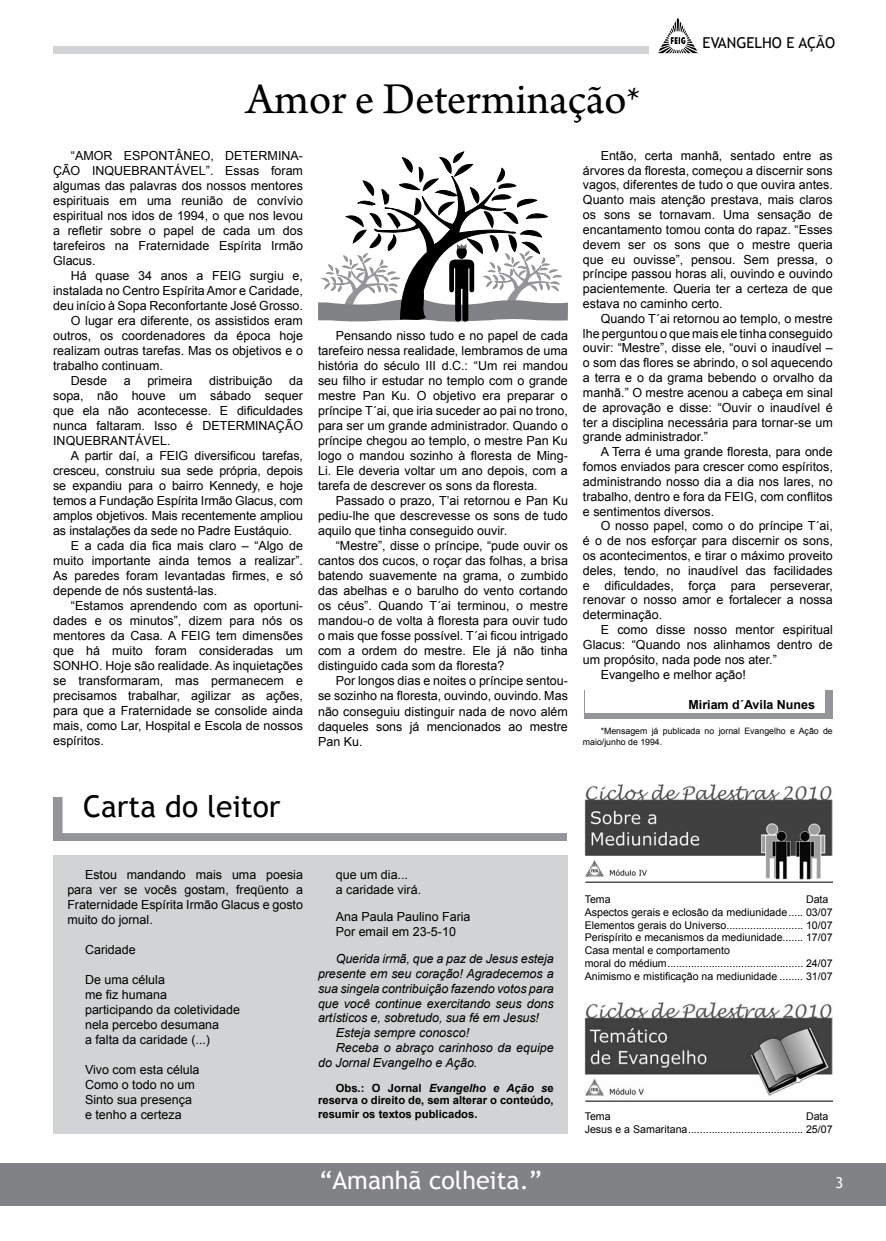
<style>
.page{position:relative;width:886px;height:1241px;background:#fff}
.page>*{position:absolute;margin:0;border:0;box-sizing:border-box;transform-origin:0 0}
.t1{font:46.25px "Arno Pro";letter-spacing:-.005em;color:#000}
.t2{font:30px "Trebuchet MS";color:#000}
.t3{font:25px "Trebuchet MS";color:#fff}
.t4{font:15px "Trebuchet MS";color:#000}
.t5{font:15px "Trebuchet MS";color:#fff}
.t6{font:12.5px/15px "Arial";color:#000;text-align:justify}
.t7{font:italic 12.5px "Arial";letter-spacing:-.005em;color:#000}
.t8{font:700 12.5px "Arial";color:#000}
.t9{font:700 11.25px/13px "Arial";color:#000;text-align:justify}
.t10{font:10.62px/12.8px "Arial";color:#000}
.t11{font:8.75px/10.5px "Arial";color:#000}
.s1{font-size:37.5px}
.s2{font-style:italic}
</style>
<div class="page">
<div style="left:0;top:1162px;width:886px;height:43px;background:#808285"></div>
<svg style="left:658px;top:18px;width:40px;height:35px"></svg>
<div style="left:53px;top:46px;width:596px;height:7px;background:#d1d3d4"></div>
<svg style="left:585px;top:690px;width:248px;height:28px;fill:#939598"></svg>
<div style="left:585px;top:684px;width:239px;height:28px;background:#fff"></div>
<div style="left:53px;top:855px;width:515px;height:278px;background:#d1d3d4"></div>
<div style="left:53px;top:796px;width:514px;height:44px;background:#939598"></div>
<div style="left:63px;top:786px;width:504px;height:47px;background:#fff"></div>
<img style="left:585px;top:1002px;width:248px;height:99px">
<img style="left:585px;top:784px;width:248px;height:98px">
<svg style="left:318px;top:151px;width:250px;height:171px"></svg>
<h1 class="t1" style="left:246px;top:73px;width:396px">Amor e Determinação<span class="s1">*</span></h1>
<p class="t4" style="left:703px;top:34px;width:134px">EVANGELHO E AÇÃO</p>
<p class="t6" style="left:53px;top:148px;width:251px;text-indent:18px">“AMOR ESPONTÂNEO, DETERMINA-ÇÃO INQUEBRANTÁVEL”. Essas foram algumas das palavras dos nossos mentores espirituais em uma reunião de convívio espiritual nos idos de 1994, o que nos levou a refletir sobre o papel de cada um dos tarefeiros na Fraternidade Espírita Irmão Glacus.</p>
<p class="t6" style="left:71px;top:268px;width:234px">Há quase 34 anos a FEIG surgiu e,</p>
<p class="t6" style="left:53px;top:283px;width:251px">instalada no Centro Espírita Amor e Caridade,</p>
<p class="t6" style="left:53px;top:298px;width:251px">deu início à Sopa Reconfortante José Grosso.</p>
<p class="t6" style="left:71px;top:313px;width:234px">O lugar era diferente, os assistidos eram</p>
<p class="t6" style="left:53px;top:328px;width:251px">outros, os coordenadores da época hoje</p>
<p class="t6" style="left:53px;top:343px;width:251px">realizam outras tarefas. Mas os objetivos e o</p>
<p class="t6" style="left:53px;top:358px;width:111px">trabalho continuam.</p>
<p class="t6" style="left:71px;top:373px;width:38px">Desde</p>
<p class="t6" style="left:124px;top:373px;width:8px">a</p>
<p class="t6" style="left:147px;top:373px;width:47px">primeira</p>
<p class="t6" style="left:209px;top:373px;width:65px">distribuição</p>
<p class="t6" style="left:53px;top:373px;width:251px;text-indent:236px">da sopa, não houve um sábado sequer que ela não acontecesse. E dificuldades nunca faltaram. Isso é DETERMINAÇÃO INQUEBRANTÁVEL.</p>
<p class="t6" style="left:71px;top:448px;width:234px">A partir daí, a FEIG diversificou tarefas,</p>
<p class="t6" style="left:53px;top:463px;width:251px">cresceu, construiu sua sede própria, depois</p>
<p class="t6" style="left:53px;top:478px;width:251px">se expandiu para o bairro Kennedy, e hoje</p>
<p class="t6" style="left:53px;top:493px;width:251px">temos a Fundação Espírita Irmão Glacus, com</p>
<p class="t6" style="left:53px;top:508px;width:251px">amplos objetivos. Mais recentemente ampliou</p>
<p class="t6" style="left:53px;top:523px;width:240px">as instalações da sede no Padre Eustáquio.</p>
<p class="t6" style="left:71px;top:538px;width:234px">E a cada dia fica mais claro – “Algo de</p>
<p class="t6" style="left:53px;top:553px;width:251px">muito importante ainda temos a realizar”.</p>
<p class="t6" style="left:53px;top:568px;width:251px">As paredes foram levantadas firmes, e só</p>
<p class="t6" style="left:53px;top:583px;width:165px">depende de nós sustentá-las.</p>
<p class="t6" style="left:71px;top:598px;width:234px">“Estamos aprendendo com as oportuni-</p>
<p class="t6" style="left:53px;top:613px;width:251px">dades e os minutos”, dizem para nós os</p>
<p class="t6" style="left:53px;top:628px;width:251px">mentores da Casa. A FEIG tem dimensões</p>
<p class="t6" style="left:53px;top:643px;width:251px">que há muito foram consideradas um</p>
<p class="t6" style="left:53px;top:658px;width:251px">SONHO. Hoje são realidade. As inquietações</p>
<p class="t6" style="left:53px;top:673px;width:251px">se transformaram, mas permanecem e</p>
<p class="t6" style="left:53px;top:688px;width:251px">precisamos trabalhar, agilizar as ações,</p>
<p class="t6" style="left:53px;top:703px;width:251px">para que a Fraternidade se consolide ainda</p>
<p class="t6" style="left:53px;top:718px;width:251px">mais, como Lar, Hospital e Escola de nossos</p>
<p class="t6" style="left:53px;top:733px;width:52px">espíritos.</p>
<p class="t6" style="left:318px;top:328px;width:251px;text-indent:18px">Pensando nisso tudo e no papel de cada tarefeiro nessa realidade, lembramos de uma história do século III d.C.: “Um rei mandou seu filho ir estudar no templo com o grande mestre Pan Ku. O objetivo era preparar o príncipe T´ai, que iria suceder ao pai no trono, para ser um grande administrador. Quando o príncipe chegou ao templo, o mestre Pan Ku logo o mandou sozinho à floresta de Ming-Li. Ele deveria voltar um ano depois, com a tarefa de descrever os sons da floresta.</p>
<p class="t6" style="left:318px;top:493px;width:251px;text-indent:18px">Passado o prazo, T’ai retornou e Pan Ku pediu-lhe que descrevesse os sons de tudo aquilo que tinha conseguido ouvir.</p>
<p class="t6" style="left:318px;top:538px;width:251px;text-indent:18px">“Mestre”, disse o príncipe, “pude ouvir os cantos dos cucos, o roçar das folhas, a brisa batendo suavemente na grama, o zumbido das abelhas e o barulho do vento cortando os céus”. Quando T´ai terminou, o mestre mandou-o de volta à floresta para ouvir tudo o mais que fosse possível. T´ai ficou intrigado com a ordem do mestre. Ele já não tinha distinguido cada som da floresta?</p>
<p class="t6" style="left:318px;top:673px;width:251px;text-indent:18px">Por longos dias e noites o príncipe sentou&shy;se sozinho na floresta, ouvindo, ouvindo. Mas não conseguiu distinguir nada de novo além daqueles sons já mencionados ao mestre Pan Ku.</p>
<p class="t6" style="left:583px;top:148px;width:251px;text-indent:18px">Então, certa manhã, sentado entre as árvores da floresta, começou a discernir sons vagos, diferentes de tudo o que ouvira antes.<br>Quanto mais atenção prestava, mais claros os sons se tornavam. Uma sensação de encantamento tomou conta do rapaz. “Esses devem ser os sons que o mestre queria que eu ouvisse”, pensou. Sem pressa, o príncipe passou horas ali, ouvindo e ouvindo pacientemente. Queria ter a certeza de que estava no caminho certo.</p>
<p class="t6" style="left:583px;top:311px;width:251px;text-indent:18px">Quando T´ai retornou ao templo, o mestre lhe perguntou o que mais ele tinha conseguido ouvir: “Mestre”, disse ele, “ouvi o inaudível – o som das flores se abrindo, o sol aquecendo a terra e o da grama bebendo o orvalho da manhã.” O mestre acenou a cabeça em sinal de aprovação e disse: “Ouvir o inaudível é ter a disciplina necessária para tornar-se um grande administrador.”</p>
<p class="t6" style="left:583px;top:444px;width:251px;text-indent:18px">A Terra é uma grande floresta, para onde fomos enviados para crescer como espíritos, administrando nosso dia a dia nos lares, no trabalho, dentro e fora da FEIG, com conflitos e sentimentos diversos.</p>
<p class="t6" style="left:583px;top:518px;width:251px;text-indent:18px">O nosso papel, como o do príncipe T´ai, é o de nos esforçar para discernir os sons, os acontecimentos, e tirar o máximo proveito deles, tendo, no inaudível das facilidades e dificuldades, força para perseverar, renovar o nosso amor e fortalecer a nossa determinação.</p>
<p class="t6" style="left:601px;top:622px;width:234px">E como disse nosso mentor espiritual</p>
<p class="t6" style="left:583px;top:637px;width:251px">Glacus: “Quando nos alinhamos dentro de</p>
<p class="t6" style="left:583px;top:652px;width:195px">um propósito, nada pode nos ater.”</p>
<p class="t6" style="left:601px;top:667px;width:147px">Evangelho e melhor ação!</p>
<p class="t8" style="left:688px;top:696px;width:128px">Miriam d´Avila Nunes</p>
<p class="t11" style="left:583px;top:726px;width:251px;text-indent:18px">*Mensagem já publicada no jornal Evangelho e Ação de maio/junho de 1994.</p>
<h2 class="t2" style="left:83px;top:788px;width:199px">Carta do leitor</h2>
<p class="t6" style="left:67px;top:866px;width:237px;text-indent:18px">Estou mandando mais uma poesia para ver se vocês gostam, freqüento a Fraternidade Espírita Irmão Glacus e gosto muito do jornal.</p>
<p class="t6" style="left:85px;top:941px;width:52px">Caridade</p>
<p class="t6" style="left:85px;top:971px;width:156px;text-align:left">De uma célula<br>me fiz humana<br>participando da coletividade nela percebo desumana<br>a falta da caridade (...)</p>
<p class="t6" style="left:85px;top:1061px;width:116px;text-align:left">Vivo com esta célula<br>Como o todo no um<br>Sinto sua presença e tenho a certeza</p>
<p class="t6" style="left:336px;top:866px;width:87px">que um dia...<br>a caridade virá.</p>
<p class="t6" style="left:336px;top:909px;width:136px">Ana Paula Paulino Faria<br>Por email em 23-5-10</p>
<p class="t7" style="left:336px;top:950px;width:219px">Querida irmã, que a paz de Jesus esteja</p>
<p class="t7" style="left:318px;top:965px;width:237px">presente em seu coração! Agradecemos a</p>
<p class="t7" style="left:318px;top:980px;width:237px">sua singela contribuição fazendo votos para</p>
<p class="t7" style="left:318px;top:994px;width:237px">que você continue exercitando seus dons</p>
<p class="t7" style="left:318px;top:1009px;width:222px">artísticos e, sobretudo, sua fé em Jesus!</p>
<p class="t7" style="left:336px;top:1024px;width:135px">Esteja sempre conosco!</p>
<p class="t7" style="left:336px;top:1039px;width:219px">Receba o abraço carinhoso da equipe</p>
<p class="t7" style="left:318px;top:1054px;width:161px">do Jornal Evangelho e Ação.</p>
<p class="t9" style="left:318px;top:1081px;width:237px;text-indent:18px">Obs.: O Jornal <span class="s2">Evangelho e Ação s</span>e reserva o direito de, sem alterar o conteúdo, resumir os textos publicados.</p>
<h3 class="t3" style="left:319px;top:1165px;width:224px">“Amanhã colheita.”</h3>
<p class="t10" style="left:585px;top:892px;width:249px;text-indent:221px">Data Aspectos gerais e eclosão da mediunidade..... 03/07<br>Elementos gerais do Universo.......................... 10/07<br>Perispírito e mecanismos da mediunidade....... 17/07<br>Casa mental e comportamento<br>moral do médium.............................................. 24/07<br>Animismo e mistificação na mediunidade ........ 31/07</p>
<p class="t10" style="left:585px;top:892px;width:27px">Tema</p>
<p class="t10" style="left:585px;top:1109px;width:27px">Tema</p>
<p class="t10" style="left:806px;top:1109px;width:24px">Data</p>
<p class="t5" style="left:836px;top:1173px;width:9px">3</p>
</div>
